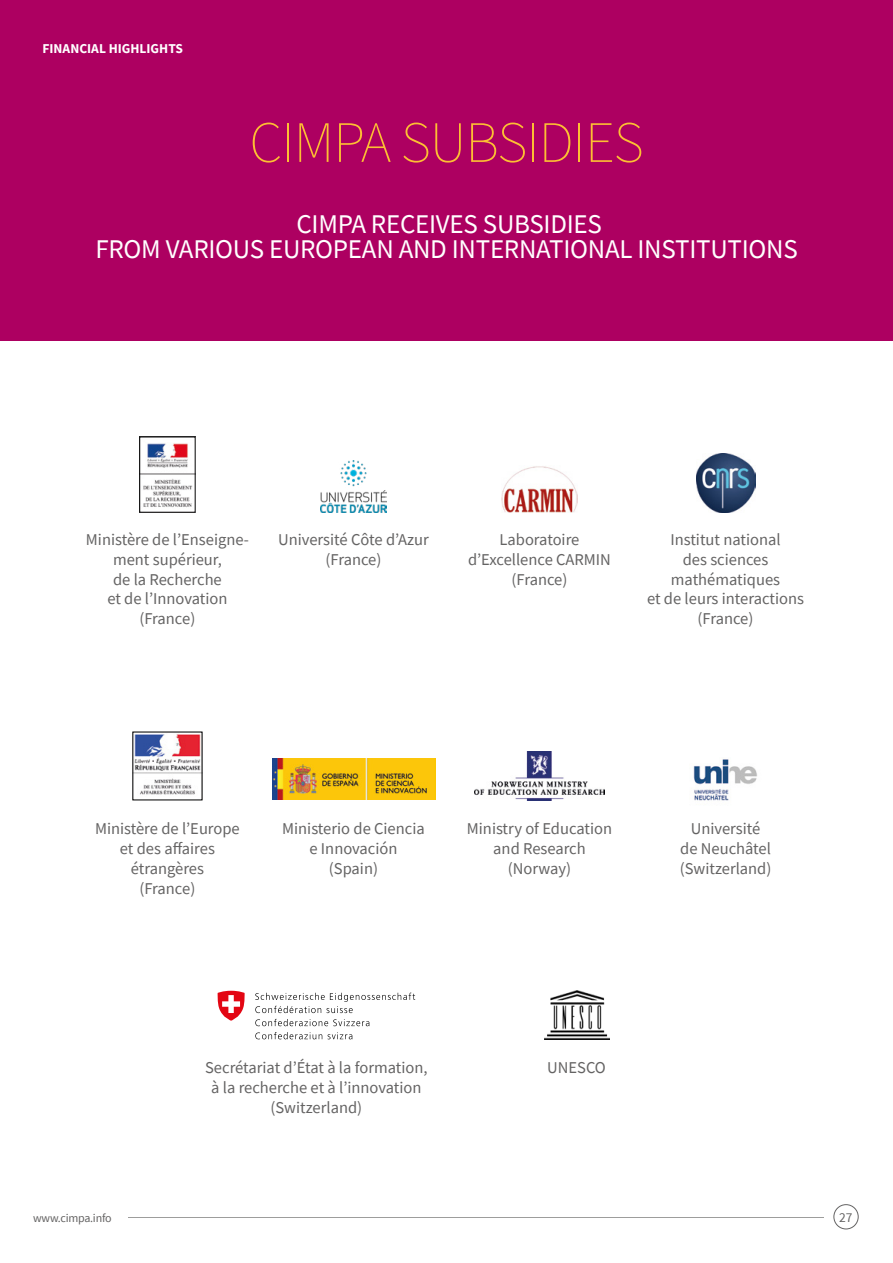
<style>
.page{position:relative;width:893px;height:1263px;background:#fff}
.page>*{position:absolute;margin:0;border:0;box-sizing:border-box;transform-origin:0 0}
.t1{font:200 58.5px "Source Sans Pro";letter-spacing:-.02em;color:#fcbf33}
.t2{font:27px/25.5px "Source Sans Pro";letter-spacing:-.01em;color:#fff;text-align:center}
.t3{font:16.5px/19.8px "Source Sans Pro";color:#646363;text-align:center}
.t4{font:700 13.5px "Source Sans Pro";color:#fff}
.t5{font:13.5px "Source Sans Pro";color:#646363}
.t6{font:12px "Source Sans Pro";letter-spacing:-.02em;color:#646363}
</style>
<div class="page">
<div style="left:0;top:0;width:893px;height:340px;background:#ad0061"></div>
<img style="left:501px;top:466px;width:77px;height:46px">
<img style="left:696px;top:453px;width:59px;height:59px">
<img style="left:135px;top:734px;width:65px;height:61px">
<img style="left:142px;top:443px;width:51px;height:65px">
<img style="left:475px;top:751px;width:129px;height:49px">
<img style="left:272px;top:758px;width:164px;height:42px">
<img style="left:321px;top:460px;width:65px;height:52px">
<svg style="left:255px;top:993px;width:160px;height:20px"></svg>
<svg style="left:255px;top:1019px;width:114px;height:7px"></svg>
<svg style="left:255px;top:1032px;width:67px;height:7px"></svg>
<svg style="left:328px;top:1032px;width:24px;height:7px"></svg>
<svg style="left:218px;top:991px;width:27px;height:30px"></svg>
<img style="left:544px;top:991px;width:65px;height:48px">
<img style="left:693px;top:759px;width:64px;height:42px">
<div style="left:833px;top:1204px;width:26px;height:25px;border:1px solid #646363;border-radius:50%"></div>
<hr style="left:128px;top:1217px;width:695px;height:1px;background:#9d9d9c">
<p class="t4" style="left:43px;top:39px;width:142px">FINANCIAL HIGHLIGHTS</p>
<h1 class="t1" style="left:249px;top:107px;width:396px">CIMPA SUBSIDIES</h1>
<h2 class="t2" style="left:95px;top:211px;width:704px">CIMPA RECEIVES SUBSIDIES<br>FROM VARIOUS EUROPEAN AND INTERNATIONAL INSTITUTIONS</h2>
<p class="t3" style="left:86px;top:529px;width:164px">Ministère de l’Enseigne&shy;ment supérieur,<br>de la Recherche<br>et de l’Innovation (France)</p>
<p class="t3" style="left:278px;top:529px;width:152px">Université Côte d’Azur (France)</p>
<p class="t3" style="left:468px;top:529px;width:144px">Laboratoire d’Excellence CARMIN (France)</p>
<p class="t3" style="left:647px;top:529px;width:158px">Institut national<br>des sciences mathématiques<br>et de leurs interactions (France)</p>
<p class="t3" style="left:95px;top:819px;width:146px">Ministère de l’Europe et des affaires étrangères<br>(France)</p>
<p class="t3" style="left:282px;top:819px;width:144px">Ministerio de Ciencia e Innovación<br>(Spain)</p>
<p class="t3" style="left:467px;top:819px;width:147px">Ministry of Education and Research (Norway)</p>
<p class="t3" style="left:680px;top:819px;width:93px">Université<br>de Neuchâtel (Switzerland)</p>
<p class="t3" style="left:205px;top:1057px;width:224px">Secrétariat d’État à la formation, à la recherche et à l’innovation (Switzerland)</p>
<p class="t3" style="left:547px;top:1057px;width:60px">UNESCO</p>
<p class="t6" style="left:33px;top:1210px;width:80px">www.cimpa.info</p>
<p class="t5" style="left:839px;top:1208px;width:15px">27</p>
</div>
